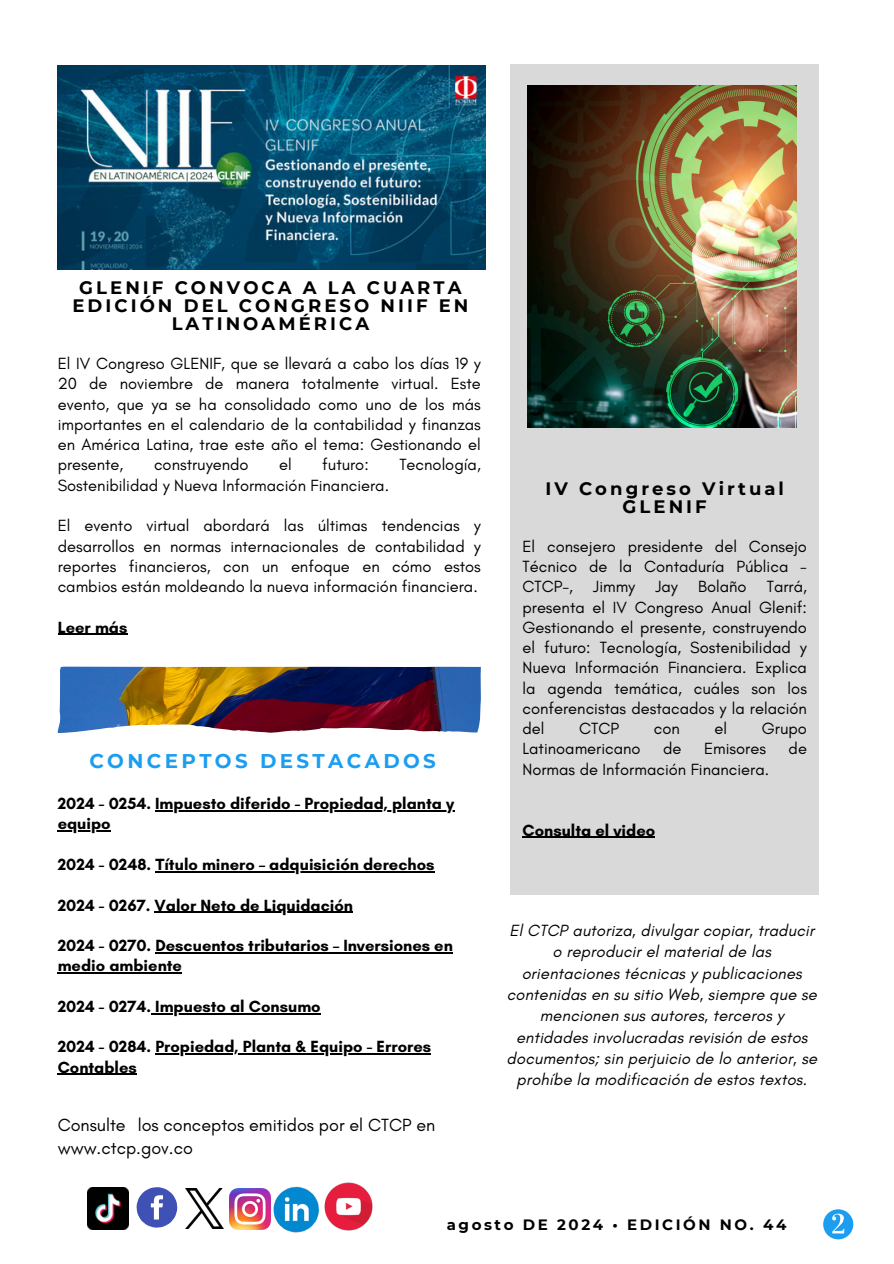
<style>
.page{position:relative;width:894px;height:1264px;background:#fff}
.page>*{position:absolute;margin:0;border:0;box-sizing:border-box;transform-origin:0 0}
.t1{font:700 19.8px "Montserrat";letter-spacing:.17em;color:#1b9df0}
.t2{font:700 18px/18px "Montserrat";letter-spacing:.17em;color:#000;text-align:center}
.t3{font:18px "Glacial Indifference";color:#000}
.t4{font:16.5px/20.2px "Glacial Indifference";color:#000;text-align:justify}
.t5{font:700 16.5px "Glacial Indifference";color:#000}
.t6{font:italic 16.5px/21.3px "Glacial Indifference";letter-spacing:.01em;color:#000;text-align:center}
.t7{font:700 15px "Montserrat";letter-spacing:.17em;color:#000}
</style>
<div class="page">
<div style="left:510px;top:64px;width:308px;height:830px;background:#d9d9d9"></div>
<svg style="left:137px;top:1187px;width:40px;height:40px"></svg>
<svg style="left:823px;top:1209px;width:30px;height:30px"></svg>
<img style="left:270px;top:1182px;width:103px;height:51px">
<img style="left:230px;top:1188px;width:40px;height:41px">
<img style="left:87px;top:1187px;width:42px;height:42px">
<img style="left:185px;top:1188px;width:38px;height:40px">
<img style="left:58px;top:666px;width:423px;height:67px">
<img style="left:58px;top:65px;width:427px;height:205px">
<img style="left:527px;top:85px;width:269px;height:342px">
<hr style="left:155px;top:810px;width:299px;height:1px;background:#000">
<hr style="left:58px;top:830px;width:53px;height:1px;background:#000">
<hr style="left:155px;top:871px;width:279px;height:1px;background:#000">
<hr style="left:154px;top:911px;width:199px;height:1px;background:#000">
<hr style="left:155px;top:952px;width:298px;height:1px;background:#000">
<hr style="left:58px;top:972px;width:124px;height:1px;background:#000">
<hr style="left:151px;top:1012px;width:169px;height:2px;background:#000">
<hr style="left:155px;top:1053px;width:276px;height:1px;background:#000">
<hr style="left:58px;top:1073px;width:79px;height:1px;background:#000">
<hr style="left:58px;top:633px;width:69px;height:1px;background:#000">
<hr style="left:522px;top:836px;width:133px;height:1px;background:#000">
<h4 class="t2" style="left:72px;top:278px;width:397px">GLENIF CONVOCA A LA CUARTA<br>EDICIÓN DEL CONGRESO NIIF EN<br>LATINOAMÉRICA</h4>
<p class="t4" style="left:58px;top:353px;width:424px">El IV Congreso GLENIF, que se llevará a cabo los días 19 y 20 de noviembre de manera totalmente virtual. Este evento, que ya se ha consolidado como uno de los más importantes en el calendario de la contabilidad y finanzas en América Latina, trae este año el tema: Gestionando el presente,</p>
<p class="t4" style="left:154px;top:454px;width:96px">construyendo</p>
<p class="t4" style="left:279px;top:454px;width:14px">el</p>
<p class="t4" style="left:322px;top:454px;width:48px">futuro:</p>
<p class="t4" style="left:399px;top:454px;width:83px">Tecnología,</p>
<p class="t4" style="left:58px;top:475px;width:333px">Sostenibilidad y Nueva Información Financiera.</p>
<p class="t4" style="left:58px;top:515px;width:424px">El evento virtual abordará las últimas tendencias y desarrollos en normas internacionales de contabilidad y reportes financieros, con un enfoque en cómo estos cambios están moldeando la nueva información financiera.</p>
<p class="t5" style="left:58px;top:617px;width:71px">Leer más</p>
<p class="t1" style="left:89px;top:749px;width:348px">CONCEPTOS DESTACADOS</p>
<h4 class="t5" style="left:58px;top:793px;width:398px">2024 - 0254. Impuesto diferido - Propiedad, planta y</h4>
<h4 class="t5" style="left:58px;top:813px;width:55px">equipo</h4>
<h4 class="t5" style="left:58px;top:854px;width:378px">2024 - 0248. Título minero – adquisición derechos</h4>
<h4 class="t5" style="left:58px;top:894px;width:297px">2024 - 0267. Valor Neto de Liquidación</h4>
<h3 class="t5" style="left:58px;top:935px;width:396px">2024 - 0270. Descuentos tributarios – Inversiones en</h3>
<h3 class="t5" style="left:58px;top:955px;width:126px">medio ambiente</h3>
<h3 class="t5" style="left:58px;top:996px;width:264px">2024 - 0274. Impuesto al Consumo</h3>
<h3 class="t5" style="left:58px;top:1036px;width:375px">2024 - 0284. Propiedad, Planta &amp; Equipo - Errores</h3>
<p class="t5" style="left:58px;top:1056px;width:81px">Contables</p>
<h2 class="t3" style="left:58px;top:1113px;width:70px">Consulte</h2>
<p class="t3" style="left:138px;top:1113px;width:299px">los conceptos emitidos por el CTCP en</p>
<h4 class="t3" style="left:58px;top:1137px;width:137px">www.ctcp.gov.co</h4>
<h4 class="t2" style="left:545px;top:479px;width:240px">IV Congreso Virtual<br>GLENIF</h4>
<p class="t4" style="left:522px;top:536px;width:286px">El consejero presidente del Consejo Técnico de la Contaduría Pública - CTCP-, Jimmy Jay Bolaño Tarrá, presenta el IV Congreso Anual Glenif:<br>Gestionando el presente, construyendo el futuro: Tecnología, Sostenibilidad y Nueva Información Financiera. Explica la agenda temática, cuáles son los conferencistas destacados y la relación del</p>
<p class="t4" style="left:579px;top:718px;width:42px">CTCP</p>
<p class="t4" style="left:653px;top:718px;width:28px">con</p>
<p class="t4" style="left:714px;top:718px;width:14px">el</p>
<p class="t4" style="left:761px;top:718px;width:47px">Grupo</p>
<p class="t4" style="left:522px;top:738px;width:120px">Latinoamericano</p>
<p class="t4" style="left:663px;top:738px;width:20px">de</p>
<p class="t4" style="left:704px;top:738px;width:63px">Emisores</p>
<p class="t4" style="left:788px;top:738px;width:20px">de</p>
<p class="t4" style="left:522px;top:758px;width:248px">Normas de Información Financiera.</p>
<p class="t5" style="left:522px;top:819px;width:134px">Consulta el video</p>
<h4 class="t6" style="left:506px;top:919px;width:312px">El CTCP autoriza, divulgar copiar, traducir o reproducir el material de las orientaciones técnicas y publicaciones contenidas en su sitio Web, siempre que se mencionen sus autores, terceros y entidades involucradas revisión de estos documentos; sin perjuicio de lo anterior, se prohíbe la modificación de estos textos.</h4>
<p class="t7" style="left:446px;top:1214px;width:341px">agosto DE 2024 • EDICIÓN NO. 44</p>
</div>
